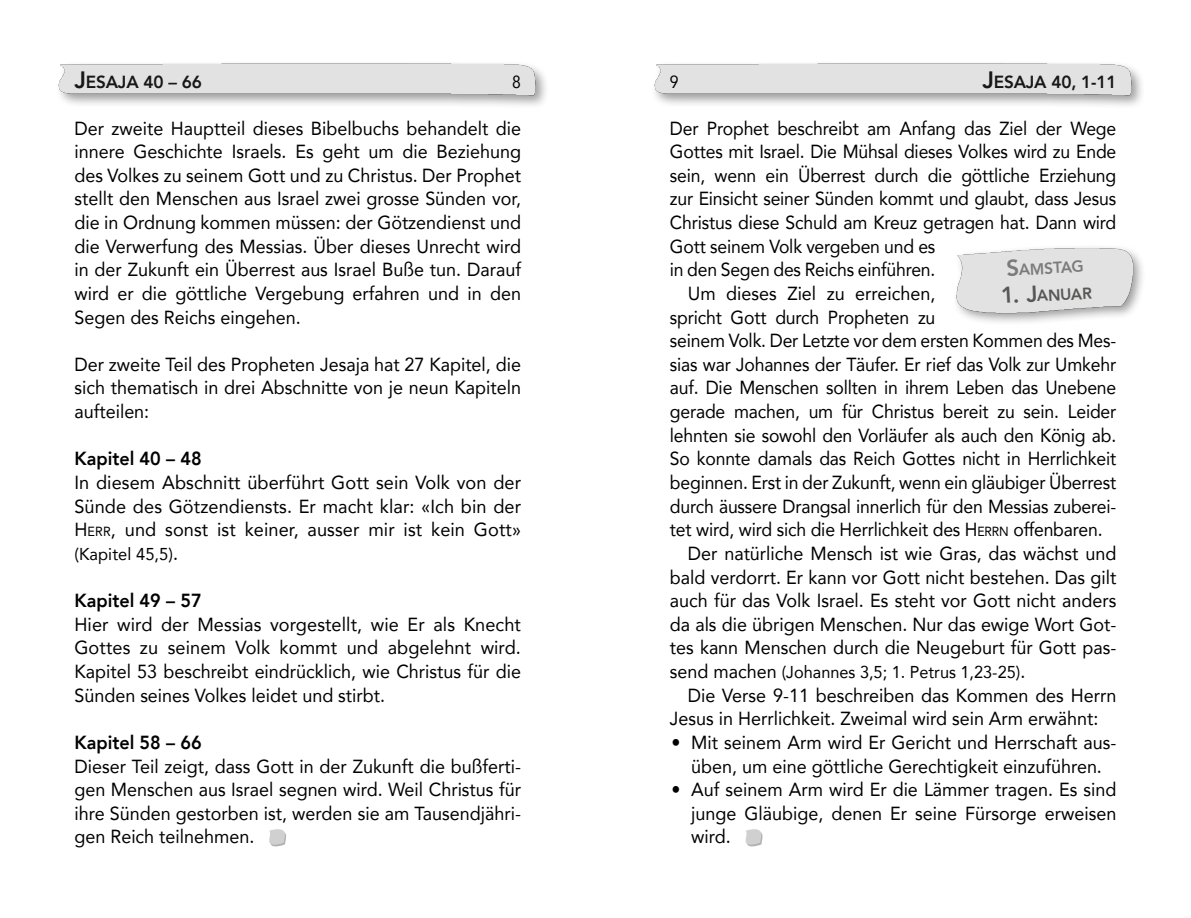
<style>
.page{position:relative;width:1191px;height:918px;background:#fff}
.page>*{position:absolute;margin:0;border:0;box-sizing:border-box;transform-origin:0 0}
.t1{font:87.5px "Textile";color:#d0d0d0}
.t2{font:18.9px/23.6px "Avenir";letter-spacing:-.01em;color:#000;text-align:justify;scale:.95 1}
.t3{font:18.9px/23.6px "Avenir";letter-spacing:-.01em;color:#000;text-align:justify;scale:.96 1}
.t4{font:18.9px/23.6px "Avenir";letter-spacing:-.01em;color:#000;scale:.93 1}
.t5{font:800 18.9px "Avenir";color:#000;scale:.95 1}
.t6{font:800 17.5px "Avenir";letter-spacing:-.01em;color:#000}
.t7{font:17.5px "Avenir";color:#000;scale:.9 1}
.t8{font:17.15px "Avenir";color:#000;scale:.95 1}
.t9{font:17.15px "Avenir";color:#000;scale:.96 1}
.t10{font:800 15.92px "Avenir";color:#575756}
.t11{font:800 15.92px "Avenir";color:#7c7b7b}
.s1{font-size:23.62px}
.s2{font-style:inherit}
.s3{font-size:13.3px}
.s4{font-size:18.9px}
.s5{font-size:22.75px}
</style>
<div class="page">
<div style="left:55px;top:60px;width:495px;height:50px;background:#000;opacity:.4"></div>
<img style="left:55px;top:61px;width:491px;height:38px">
<div style="left:651px;top:60px;width:494px;height:50px;background:#000;opacity:.4"></div>
<img style="left:651px;top:61px;width:490px;height:38px">
<div style="left:952px;top:244px;width:194px;height:82px;background:#000;opacity:.4"></div>
<img style="left:955px;top:244px;width:179px;height:71px">
<p class="t6" style="left:74px;top:69px;width:129px"><span class="s1">J</span>ESAJA 40 – 66</p>
<p class="t6" style="left:982px;top:69px;width:136px"><span class="s1">J</span>ESAJA 40, 1-11</p>
<p class="t4" style="left:670px;top:116px;width:481px">Der Prophet beschreibt am Anfang das Ziel der Wege Gottes mit Israel. Die Mühsal dieses Volkes wird zu Ende sein, wenn ein Überrest durch die göttliche Erziehung zur Einsicht seiner Sünden kommt und glaubt, dass Jesus Christus diese Schuld am Kreuz getragen hat. Dann wird Gott seinem Volk vergeben und es<br>in den Segen des Reichs einführen.</p>
<p class="t2" style="left:670px;top:281px;width:471px;text-align:left;text-indent:18px">Um dieses Ziel zu erreichen,<br>spricht Gott durch Propheten zu<br>seinem Volk. Der Letzte vor dem ersten Kommen des Mes&shy;sias war Johannes der Täufer. Er rief das Volk zur Umkehr auf. Die Menschen sollten in ihrem Leben das Unebene gerade machen, um für Christus bereit zu sein. Leider lehnten sie sowohl den Vorläufer als auch den König ab.<br>So konnte damals das Reich Gottes nicht in Herrlichkeit beginnen. Erst in der Zukunft, wenn ein gläubiger Überrest durch äussere Drangsal innerlich für den Messias zuberei&shy;tet wird, wird sich die Herrlichkeit des <span class="s2">H</span><span class="s3">ERRN</span> offenbaren.</p>
<p class="t2" style="left:670px;top:541px;width:471px;text-indent:18px">Der natürliche Mensch ist wie Gras, das wächst und bald verdorrt. Er kann vor Gott nicht bestehen. Das gilt auch für das Volk Israel. Es steht vor Gott nicht anders da als die übrigen Menschen. Nur das ewige Wort Got&shy;tes kann Menschen durch die Neugeburt für Gott pas-</p>
<p class="t8" style="left:670px;top:658px;width:376px"><span class="s4">send machen</span> (Johannes 3,5; 1. Petrus 1,23-25)<span class="s4">.</span></p>
<p class="t2" style="left:670px;top:683px;width:471px;text-indent:18px">Die Verse 9-11 beschreiben das Kommen des Herrn<br>Jesus in Herrlichkeit. Zweimal wird sein Arm erwähnt:</p>
<p class="t2" style="left:671px;top:730px;width:470px;text-align:center">• Mit seinem Arm wird Er Gericht und Herrschaft aus&shy;üben, um eine göttliche Gerechtigkeit einzuführen.</p>
<p class="t2" style="left:691px;top:777px;width:449px;text-indent:-20px">• Auf seinem Arm wird Er die Lämmer tragen. Es sind junge Gläubige, denen Er seine Fürsorge erweisen wird.</p>
<p class="t7" style="left:512px;top:68px;width:11px">8</p>
<p class="t7" style="left:670px;top:68px;width:11px">9</p>
<p class="t2" style="left:74px;top:116px;width:472px">Der zweite Hauptteil dieses Bibelbuchs behandelt die innere Geschichte Israels. Es geht um die Beziehung des Volkes zu seinem Gott und zu Christus. Der Prophet stellt den Menschen aus Israel zwei grosse Sünden vor, die in Ordnung kommen müssen: der Götzendienst und die Verwerfung des Messias. Über dieses Unrecht wird in der Zukunft ein Überrest aus Israel Buße tun. Darauf wird er die göttliche Vergebung erfahren und in den Segen des Reichs eingehen.</p>
<p class="t2" style="left:74px;top:352px;width:471px">Der zweite Teil des Propheten Jesaja hat 27 Kapitel, die sich thematisch in drei Abschnitte von je neun Kapiteln aufteilen:</p>
<p class="t5" style="left:74px;top:444px;width:136px">Kapitel 40 – 48</p>
<p class="t3" style="left:74px;top:470px;width:467px">In diesem Abschnitt überführt Gott sein Volk von der Sünde des Götzendiensts. Er macht klar: «Ich bin der <span class="s2">H</span><span class="s3">ERR</span>, und sonst ist keiner, ausser mir ist kein Gott»</p>
<p class="t9" style="left:74px;top:540px;width:110px">(Kapitel 45,5)<span class="s4">.</span></p>
<p class="t5" style="left:74px;top:586px;width:136px">Kapitel 49 – 57</p>
<p class="t3" style="left:74px;top:612px;width:467px">Hier wird der Messias vorgestellt, wie Er als Knecht Gottes zu seinem Volk kommt und abgelehnt wird.<br>Kapitel 53 beschreibt eindrücklich, wie Christus für die Sünden seines Volkes leidet und stirbt.</p>
<p class="t5" style="left:74px;top:727px;width:136px">Kapitel 58 – 66</p>
<p class="t2" style="left:74px;top:753px;width:471px">Dieser Teil zeigt, dass Gott in der Zukunft die bußferti&shy;gen Menschen aus Israel segnen wird. Weil Christus für ihre Sünden gestorben ist, werden sie am Tausendjähri&shy;gen Reich teilnehmen.</p>
<p class="t11" style="left:1006px;top:258px;width:79px;rotate:-3deg"><span class="s5">S</span>amstag</p>
<p class="t10" style="left:1000px;top:285px;width:92px;rotate:-3deg"><span class="s5">1. J</span>anuar</p>
<p class="t1" style="left:262px;top:746px;width:27px">.</p>
<p class="t1" style="left:738px;top:746px;width:27px">.</p>
</div>
